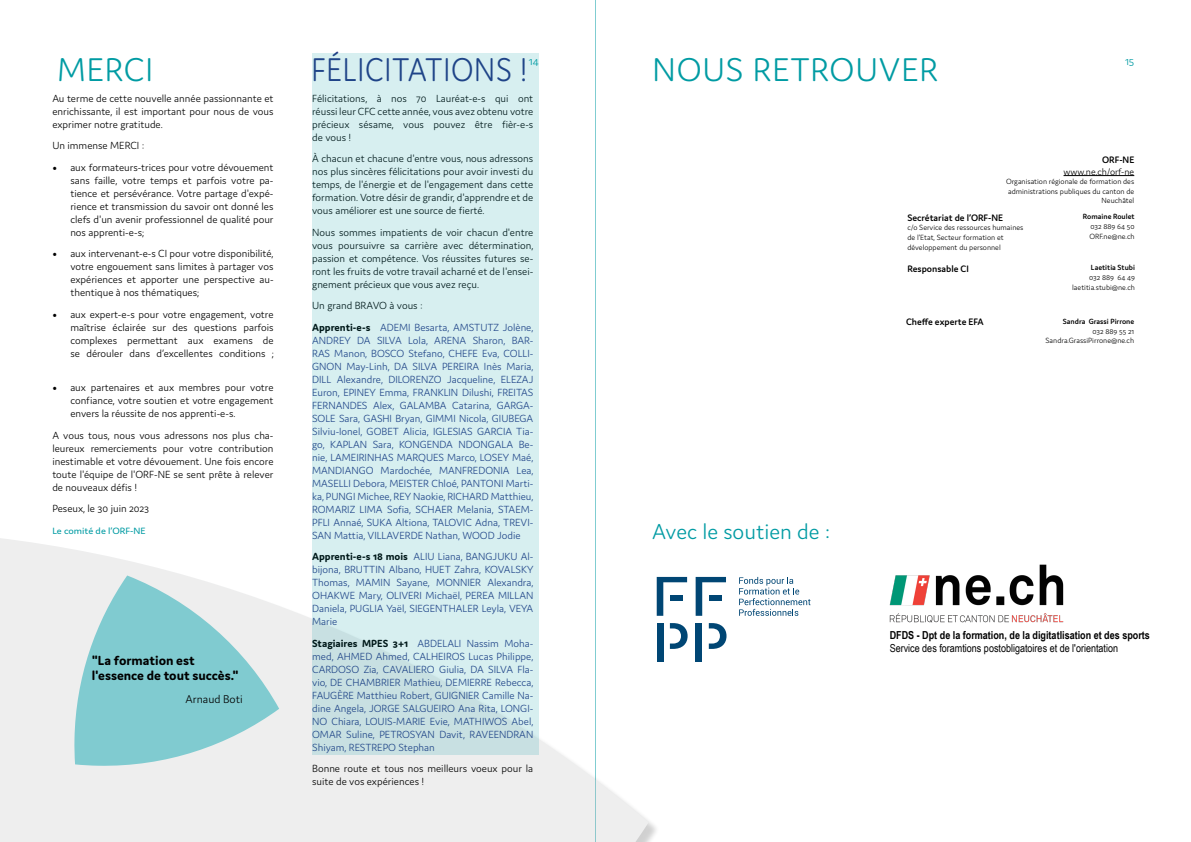
<style>
.page{position:relative;width:1191px;height:842px;background:#fff}
.page>*{position:absolute;margin:0;border:0;box-sizing:border-box;transform-origin:0 0}
.t1{font:300 35px "Domus";letter-spacing:.025em;color:#009ba3}
.t2{font:300 35px "Domus";letter-spacing:.025em;color:#253483;scale:.9 1}
.t3{font:300 23px "Domus";color:#009ba3}
.t4{font:700 14px/15px "Domus";color:#000}
.t5{font:300 12px "Domus";color:#000}
.t6{font:300 12px "Domus";color:#009ba3}
.t7{font:300 11px/13px "Domus";color:#000;text-align:justify}
.t8{font:300 11px/13px "Domus";color:#253483;text-align:justify}
.t9{font:11px "Arial Narrow";color:#000}
.t10{font:700 11px "Arial Narrow";color:#000}
.t11{font:600 10px "Domus";color:#000}
.t12{font:300 10px "Domus";color:#000}
.t13{font:9.7px "Domus";color:#009ba3;scale:1.07 1}
.t14{font:300 8px/9.6px "Domus";color:#000;text-align:right}
.t15{font:600 8px "Domus";color:#000}
.s1{color:#000}
.s2{font-weight:700;color:#000}
.s3{font-family:"Minion Pro";font-weight:400;font-size:12px}
</style>
<div class="page">
<hr style="left:595px;top:0;width:1px;height:842px;background:#009ba3">
<svg style="left:0;top:528px;width:648px;height:314px;fill:#eee"></svg>
<svg style="left:74px;top:575px;width:205px;height:192px;background:#a8d8db"></svg>
<hr style="left:1063px;top:175px;width:71px;height:1px;background:#000">
<div style="left:312px;top:53px;width:227px;height:702px;background:linear-gradient(to right,#d4eced,#d7eff0)"></div>
<svg style="left:656px;top:577px;width:31px;height:39px"></svg>
<div style="left:656px;top:623px;width:7px;height:39px;background:#004674"></div>
<div style="left:670px;top:596px;width:12px;height:5px;background:#004674"></div>
<svg style="left:670px;top:623px;width:17px;height:26px"></svg>
<svg style="left:695px;top:577px;width:31px;height:39px"></svg>
<div style="left:695px;top:623px;width:7px;height:39px;background:#004674"></div>
<div style="left:709px;top:596px;width:12px;height:5px;background:#004674"></div>
<svg style="left:709px;top:623px;width:17px;height:26px"></svg>
<svg style="left:739px;top:577px;width:71px;height:39px"></svg>
<img style="left:889px;top:564px;width:174px;height:59px">
<h1 class="t1" style="left:57px;top:50px;width:98px">MERCI</h1>
<h1 class="t2" style="left:311px;top:50px;width:241px">FÉLICITATIONS !</h1>
<p class="t7" style="left:312px;top:91px;width:223px">Félicitations, à nos 70 Lauréat-e-s qui ont réussi leur CFC cette année, vous avez obtenu votre précieux sésame, vous pouvez être fièr-e-s de vous !</p>
<p class="t7" style="left:312px;top:152px;width:223px">À chacun et chacune d'entre vous, nous adressons nos plus sincères félicitations pour avoir investi du temps, de l'énergie et de l'engagement dans cette formation. Votre désir de grandir, d'apprendre et de vous améliorer est une source de fierté.</p>
<p class="t7" style="left:312px;top:225px;width:223px">Nous sommes impatients de voir chacun d'entre vous poursuivre sa carrière avec détermination, passion et compétence. Vos réussites futures se&shy;ront les fruits de votre travail acharné et de l'ensei&shy;gnement précieux que vous avez reçu.</p>
<p class="t8" style="left:312px;top:295px;width:223px;line-height:21.5px"><span class="s1">Un grand BRAVO à vous :<br></span><span class="s2">Apprenti-e-s</span> ADEMI Besarta, AMSTUTZ Jolène,</p>
<p class="t8" style="left:312px;top:333px;width:223px">ANDREY DA SILVA Lola, ARENA Sharon, BAR-RAS Manon, BOSCO Stefano, CHEFE Eva, COLLI-GNON May-Linh, DA SILVA PEREIRA Inès Maria, DILL Alexandre, DILORENZO Jacqueline, ELEZAJ Euron, EPINEY Emma, FRANKLIN Dilushi, FREITAS FERNANDES Alex, GALAMBA Catarina, GARGA-SOLE Sara, GASHI Bryan, GIMMI Nicola, GIUBEGA Silviu-Ionel, GOBET Alicia, IGLESIAS GARCIA Tia&shy;go, KAPLAN Sara, KONGENDA NDONGALA Be&shy;nie, LAMEIRINHAS MARQUES Marco, LOSEY Maé, MANDIANGO Mardochée, MANFREDONIA Lea, MASELLI Debora, MEISTER Chloé, PANTONI Marti&shy;ka, PUNGI Michee, REY Naokie, RICHARD Matthieu, ROMARIZ LIMA Sofia, SCHAER Melania, STAEM-PFLI Annaé, SUKA Altiona, TALOVIC Adna, TREVI-SAN Mattia, VILLAVERDE Nathan, WOOD Jodie</p>
<p class="t8" style="left:312px;top:550px;width:223px"><span class="s2">Apprenti-e-s 18 mois</span> ALIU Liana, BANGJUKU Al&shy;bijona, BRUTTIN Albano, HUET Zahra, KOVALSKY Thomas, MAMIN Sayane, MONNIER Alexandra, OHAKWE Mary, OLIVERI Michaël, PEREA MILLAN Daniela, PUGLIA Yaël, SIEGENTHALER Leyla, VEYA Marie</p>
<p class="t8" style="left:312px;top:636px;width:223px"><span class="s2">Stagiaires MPES 3+1</span> ABDELALI Nassim Moha&shy;med, AHMED Ahmed, CALHEIROS Lucas Philippe, CARDOSO Zia, CAVALIERO Giulia, DA SILVA Fla&shy;vio, DE CHAMBRIER Mathieu, DEMIERRE Rebecca, FAUGÈRE Matthieu Robert, GUIGNIER Camille Na&shy;dine Angela, JORGE SALGUEIRO Ana Rita, LONGI-NO Chiara, LOUIS-MARIE Evie, MATHIWOS Abel, OMAR Suline, PETROSYAN Davit, RAVEENDRAN Shiyam, RESTREPO Stephan</p>
<p class="t7" style="left:312px;top:762px;width:223px">Bonne route et tous nos meilleurs voeux pour la suite de vos expériences !</p>
<h1 class="t1" style="left:652px;top:50px;width:287px">NOUS RETROUVER</h1>
<p class="t6" style="left:529px;top:54px;width:11px">14</p>
<p class="t6" style="left:1125px;top:54px;width:11px">15</p>
<p class="t7" style="left:52px;top:91px;width:223px">Au terme de cette nouvelle année passionnante et enrichissante, il est important pour nous de vous exprimer notre gratitude.</p>
<p class="t7" style="left:52px;top:139px;width:94px">Un immense MERCI :</p>
<p class="t7" style="left:70px;top:160px;width:205px;text-indent:-18px"><span class="s3">•</span> aux formateurs-trices pour votre dévouement sans faille, votre temps et parfois votre pa&shy;tience et persévérance. Votre partage d'expé&shy;rience et transmission du savoir ont donné les clefs d'un avenir professionnel de qualité pour nos apprenti-e-s;</p>
<p class="t7" style="left:70px;top:247px;width:205px;text-indent:-18px"><span class="s3">•</span> aux intervenant-e-s CI pour votre disponibilité, votre engouement sans limites à partager vos expériences et apporter une perspective au&shy;thentique à nos thématiques;</p>
<p class="t7" style="left:70px;top:307px;width:205px;text-indent:-18px"><span class="s3">•</span> aux expert-e-s pour votre engagement, votre maîtrise éclairée sur des questions parfois complexes permettant aux examens de se dérouler dans d’excellentes conditions ;</p>
<p class="t7" style="left:70px;top:381px;width:205px;text-indent:-18px"><span class="s3">•</span> aux partenaires et aux membres pour votre confiance, votre soutien et votre engagement envers la réussite de nos apprenti-e-s.</p>
<p class="t7" style="left:52px;top:428px;width:223px">A vous tous, nous vous adressons nos plus cha&shy;leureux remerciements pour votre contribution inestimable et votre dévouement. Une fois encore toute l'équipe de l'ORF-NE se sent prête à relever de nouveaux défis !</p>
<p class="t7" style="left:52px;top:502px;width:98px">Peseux, le 30 juin 2023</p>
<p class="t13" style="left:52px;top:525px;width:89px">Le comité de l’ORF-NE</p>
<p class="t11" style="left:1102px;top:154px;width:34px">ORF-NE</p>
<p class="t12" style="left:1063px;top:166px;width:72px">www.ne.ch/orf-ne</p>
<p class="t14" style="left:1006px;top:177px;width:130px">Organisation régionale de formation des administrations publiques du canton de<br>Neuchâtel</p>
<p class="t15" style="left:1083px;top:212px;width:53px">Romaine Roulet</p>
<p class="t14" style="left:1089px;top:222px;width:47px;text-align:left">032 889 64 50<br>ORF.ne@ne.ch</p>
<p class="t11" style="left:907px;top:212px;width:97px">Secrétariat de l’ORF-NE</p>
<p class="t14" style="left:907px;top:223px;width:117px;text-align:left">c/o Service des ressources humaines de l’Etat, Secteur formation et développement du personnel</p>
<p class="t11" style="left:907px;top:263px;width:63px">Responsable CI</p>
<p class="t15" style="left:1091px;top:263px;width:46px">Laetitia Stubi</p>
<p class="t14" style="left:1072px;top:273px;width:64px">032 889 64 49 laetitia.stubi@ne.ch</p>
<p class="t11" style="left:906px;top:317px;width:79px">Cheffe experte EFA</p>
<p class="t15" style="left:1062px;top:317px;width:73px">Sandra Grassi Pirrone</p>
<p class="t14" style="left:1045px;top:326px;width:90px">032 889 55 21<br>Sandra.GrassiPirrone@ne.ch</p>
<h2 class="t3" style="left:652px;top:519px;width:180px">Avec le soutien de :</h2>
<p class="t10" style="left:889px;top:627px;width:262px">DFDS - Dpt de la formation, de la digitatlisation et des sports</p>
<p class="t9" style="left:889px;top:640px;width:230px">Service des foramtions postobligatoires et de l'orientation</p>
<p class="t4" style="left:92px;top:653px;width:149px">"La formation est l'essence de tout succès."</p>
<p class="t5" style="left:185px;top:693px;width:59px">Arnaud Boti</p>
</div>
